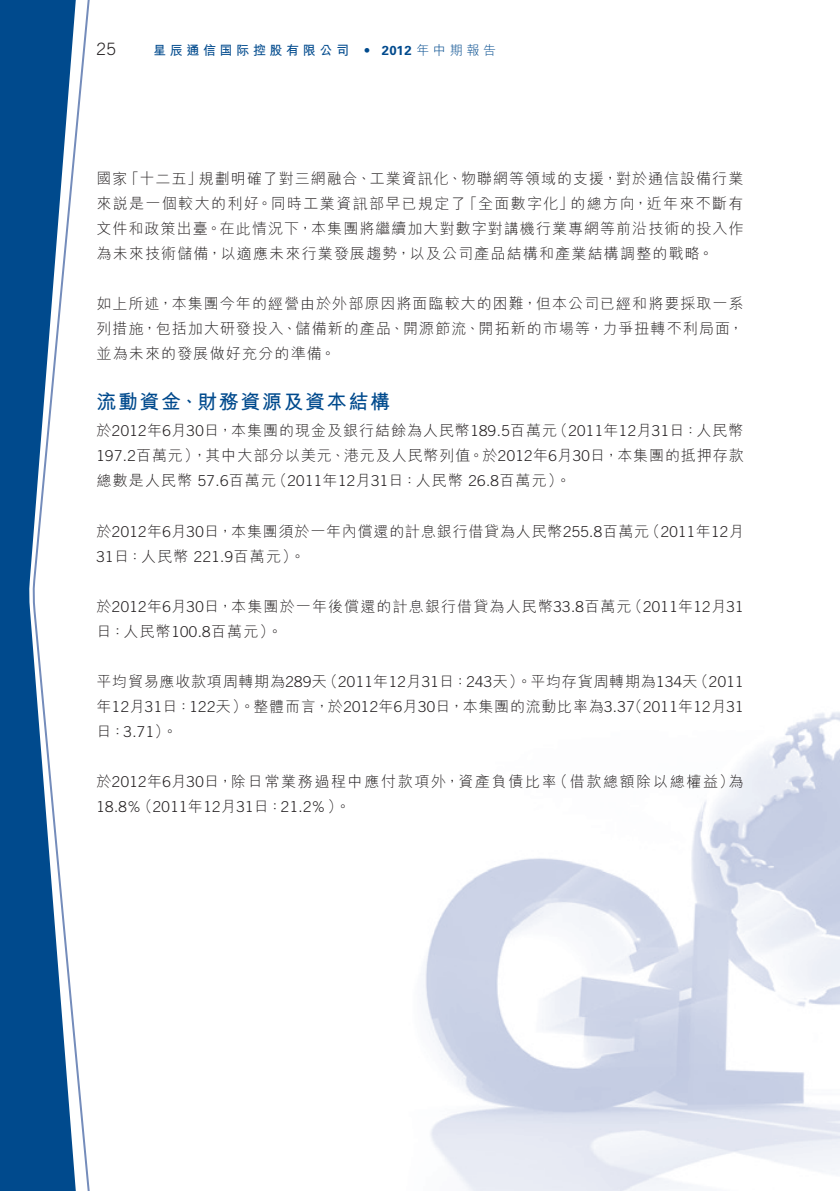
<style>
.page{position:relative;width:840px;height:1191px;background:#fff}
.page>*{position:absolute;margin:0;border:0;box-sizing:border-box;transform-origin:0 0}
.Heading_2{font:700 20px "M Hei HK";letter-spacing:.08em;color:#004a8d}
.t1{font:300 17px "Trade Gothic LT Std";color:#231f20}
.Body_Text{font:300 15px/25px "M Hei HK";letter-spacing:.07em;color:#231f20}
.Body_Text-2{font:300 15px/25px "M Hei HK";letter-spacing:.05em;color:#231f20}
.Body_Text-3{font:300 15px/25px "M Hei HK";letter-spacing:.11em;color:#231f20}
.Body_Text-4{font:300 15px "Trade Gothic LT Std";letter-spacing:.03em;color:#231f20}
.Body_Text-5{font:300 15px "M Hei HK";letter-spacing:.09em;color:#231f20}
.t2{font:700 13px "M Hei HK";letter-spacing:.28em;color:#004a8d}
.t3{font:300 13px "M Hei HK";letter-spacing:.28em;color:#004a8d}
.t4{font:700 13px "Univers LT Std";color:#004a8d}
.s1{font-family:"M Hei HKS"}
.s2{font-family:"Univers LT Std";font-weight:700}
.s3{font-family:"Trade Gothic LT Std"}
.s4{font-family:"M Hei HK"}
</style>
<div class="page">
<img style="left:422px;top:712px;width:417px;height:479px">
<svg style="left:0;top:0;width:90px;height:1191px"></svg>
<p class="t1" style="left:96px;top:39px;width:21px">25</p>
<p class="t2" style="left:153px;top:41px;width:197px">星辰通信<span class="s1">國際</span>控股有限公司</p>
<p class="t4" style="left:364px;top:43px;width:6px">•</p>
<p class="t3" style="left:381px;top:44px;width:116px"><span class="s2">2012</span>年中期報告</p>
<p class="Body_Text" style="left:199px;top:165px;width:545px">規劃明確了對三網融合、工業資訊化、物聯網等領域的支援，對於通信設備行業</p>
<p class="Body_Text" style="left:124px;top:165px;width:79px">「十二五」</p>
<p class="Body_Text" style="left:96px;top:165px;width:32px">國家</p>
<p class="Body_Text" style="left:96px;top:190px;width:648px">來說是一個較大的利好。同時工業資訊部早已規定了<br>文件和政策出臺。在此情況下，本集團將繼續加大對數字對講機行業專網等前沿技術的投入作為未來技術儲備，以適應未來行業發展趨勢，以及公司產品結構和產業結構調整的戰略。</p>
<p class="Body_Text" style="left:96px;top:290px;width:648px;text-align:justify">如上所述，本集團今年的經營由於外部原因將面臨較大的困難，但本公司已經和將要採取一系列措施，包括加大研發投入、儲備新的產品、開源節流、開拓新的市場等，力爭扭轉不利局面，並為未來的發展做好充分的準備。</p>
<p class="Heading_2" style="left:96px;top:387px;width:295px">流動資金、財務資源及資本結構</p>
<p class="Body_Text" style="left:552px;top:418px;width:192px">（<span class="s3">2011</span>年<span class="s3">12</span>月<span class="s3">31</span>日：人民幣</p>
<p class="Body_Text-5" style="left:570px;top:195px;width:174px">的總方向，近年來不斷有</p>
<p class="Body_Text" style="left:462px;top:190px;width:113px">「全面數字化」</p>
<p class="Body_Text" style="left:96px;top:418px;width:462px">於<span class="s3">2012</span>年 月<span class="s3">6 30</span>日，本集團的現金及銀行結餘為人民幣<span class="s3">189.5</span>百萬元</p>
<p class="Body_Text" style="left:96px;top:443px;width:648px"><span class="s3">197.2</span>百萬元 ，）其中大部分以美元、港元及人民幣列值。於<span class="s3">2012</span>年 月<span class="s3">6 30</span>日，本集團的抵押存款</p>
<p class="Body_Text" style="left:272px;top:468px;width:300px">（<span class="s3">2011</span>年<span class="s3">12</span>月<span class="s3">31</span>日：人民幣 <span class="s3">26.8</span>百萬元 。(</p>
<p class="Body_Text" style="left:96px;top:468px;width:181px">總數是人民幣 <span class="s3">57.6</span>百萬元</p>
<p class="Body_Text" style="left:96px;top:518px;width:554px">於<span class="s3">2012</span>年 月<span class="s3">6 30</span>日，本集團須於一年內償還的計息銀行借貸為人民幣<span class="s3">255.8</span>百萬元<br><span class="s3">31</span>日：人民幣 <span class="s3">221.9</span>百萬元 。(</p>
<p class="Body_Text-4" style="left:627px;top:597px;width:117px"><span class="s4">（</span>2011<span class="s4">年</span>12<span class="s4">月</span>31</p>
<p class="Body_Text-4" style="left:645px;top:522px;width:100px"><span class="s4">（</span>2011<span class="s4">年</span>12<span class="s4">月</span></p>
<p class="Body_Text" style="left:96px;top:593px;width:536px">於<span class="s3">2012</span>年 月<span class="s3">6 30</span>日，本集團於一年後償還的計息銀行借貸為人民幣<span class="s3">33.8</span>百萬元日：人民幣<span class="s3">100.8</span>百萬元 。(</p>
<p class="Body_Text-2" style="left:322px;top:668px;width:376px">（<span class="s3">2011</span>年<span class="s3">12</span>月<span class="s3">31</span>日：<span class="s3">243</span>天）。平均存貨周轉期為<span class="s3">134</span>天</p>
<p class="Body_Text-4" style="left:693px;top:672px;width:52px"><span class="s4">)</span>2011</p>
<p class="Body_Text-2" style="left:96px;top:668px;width:232px">平均貿易應收款項周轉期為<span class="s3">289</span>天</p>
<p class="Body_Text-2" style="left:96px;top:693px;width:539px">年<span class="s3">12</span>月<span class="s3">31</span>日：<span class="s3">122</span>天）。整體而言，於<span class="s3">2012</span>年 月<span class="s3">6 30</span>日，本集團的流動比率為<span class="s3">3.37</span>日：<span class="s3">3.71</span> 。(</p>
<p class="Body_Text-4" style="left:627px;top:697px;width:117px"><span class="s4">（</span>2011<span class="s4">年</span>12<span class="s4">月</span>31</p>
<p class="Body_Text-3" style="left:137px;top:768px;width:420px;text-indent:-41px">於<span class="s3">2012</span>年 月<span class="s3">6 30</span>日，除日常業務過程中應付款項外，資產負債比率（<span class="s3">2011</span>年<span class="s3">12</span>月<span class="s3">31</span>日：<span class="s3">21.2%</span> 。(</p>
<p class="Body_Text-3" style="left:552px;top:768px;width:183px">（借款總額除以總權益）</p>
<p class="Body_Text" style="left:728px;top:768px;width:16px">為</p>
<p class="Body_Text-4" style="left:96px;top:797px;width:46px">18.8%</p>
</div>
